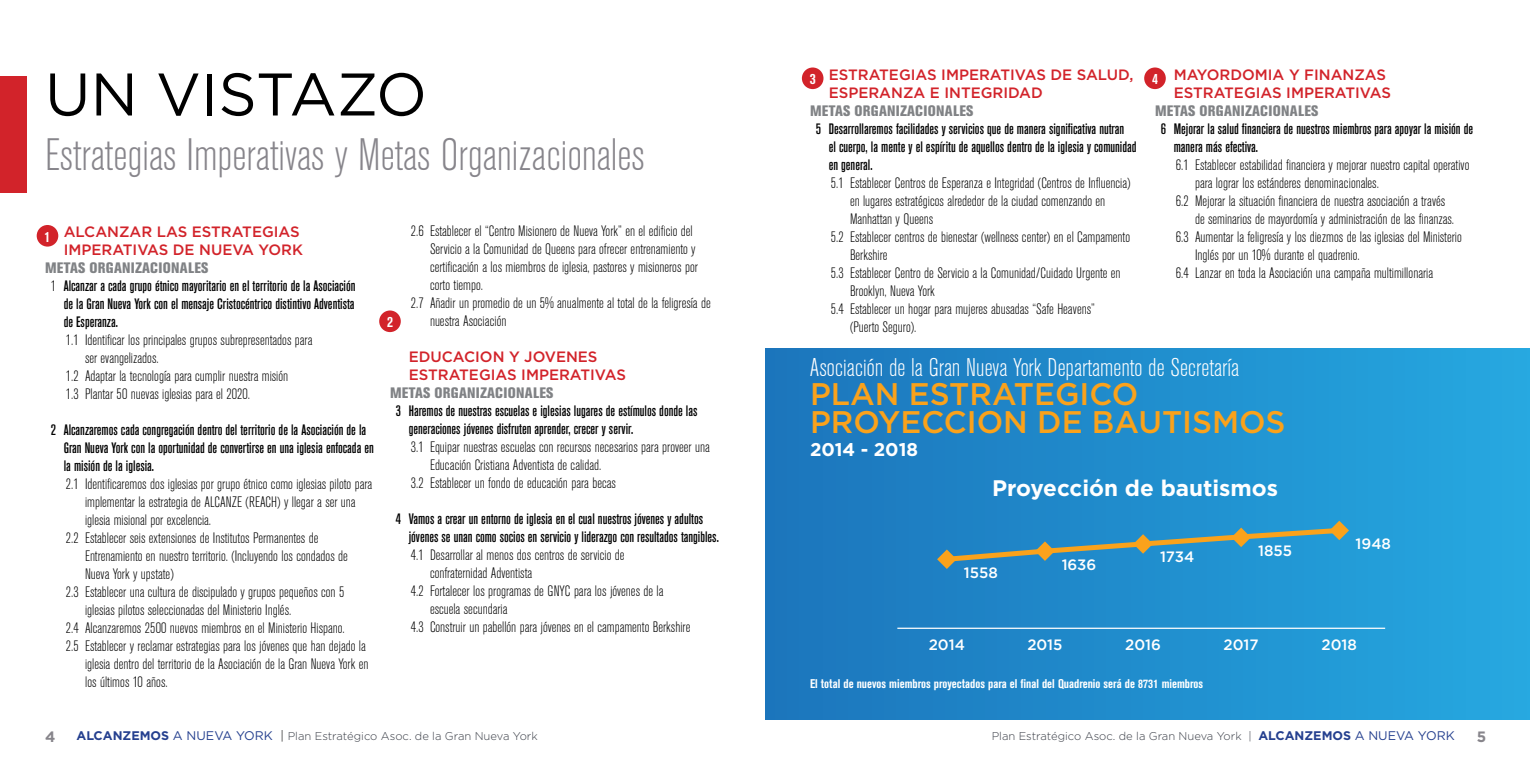
<style>
.page{position:relative;width:1530px;height:765px;background:#fff}
.page>*{position:absolute;margin:0;border:0;box-sizing:border-box;transform-origin:0 0}
.t1{font:60px "Gotham";color:#000}
.t2{font:300 condensed 45px "Akzidenz Grotesk BE";color:#87858b}
.t3{font:500 31.25px/28.6px "Gotham";color:#faa21b}
.t4{font:300 condensed 25.38px "Akzidenz Grotesk BE";color:#fff}
.t5{font:700 22.5px "Gotham";color:#fff}
.t6{font:700 18.38px "Gotham";color:#fff}
.t7{font:300 condensed 15px "Akzidenz Grotesk BE";color:#000}
.t8{font:500 condensed 15px/18px "Akzidenz Grotesk BE";color:#000}
.t9{font:500 15px/18px "Gotham";color:#d2232a}
.t10{font:800 condensed 15px "Akzidenz Grotesk BE";letter-spacing:.02em;color:#808285}
.t11{font:500 15px "Gotham";color:#fff}
.t12{font:700 condensed 15px "Akzidenz Grotesk BE";color:#fff}
.t13{font:700 15px "Gotham";color:#87858b}
.t14{font:700 condensed 12.5px "Akzidenz Grotesk BE";color:#fff}
.t15{font:300 11.25px "Gotham";color:#393d46}
.s1{font-weight:300}
.s2{font-weight:700;font-size:12.5px;color:#25408f}
.s3{font-weight:400;font-size:12.5px;color:#25408f}
.s4{font-size:12.5px;color:#000}
</style>
<div class="page">
<div style="left:0;top:76px;width:27px;height:117px;background:#d2232a"></div>
<div style="left:765px;top:348px;width:765px;height:372px;background:linear-gradient(to right,#1b74bb,#26a8e0)"></div>
<hr style="left:897px;top:628px;width:488px;height:1px;background:#fff">
<svg style="left:937px;top:521px;width:412px;height:48px;background:#3c90b6"></svg>
<div style="left:37px;top:225px;width:21px;height:22px;background:#d2232a;border-radius:50%"></div>
<div style="left:379px;top:310px;width:22px;height:22px;background:#d2232a;border-radius:50%"></div>
<div style="left:802px;top:67px;width:21px;height:22px;background:#d2232a;border-radius:50%"></div>
<div style="left:1144px;top:67px;width:22px;height:22px;background:#d2232a;border-radius:50%"></div>
<h1 class="t1" style="left:45px;top:56px;width:384px">UN VISTAZO</h1>
<h2 class="t2" style="left:45px;top:131px;width:601px">Estrategias Imperativas y Metas Organizacionales</h2>
<p class="t9" style="left:64px;top:223px;width:241px">ALCANZAR LAS ESTRATEGIAS<br>IMPERATIVAS DE NUEVA YORK</p>
<p class="t10" style="left:45px;top:259px;width:165px">METAS ORGANIZACIONALES</p>
<p class="t8" style="left:51px;top:277px;width:306px"><span class="s1">1</span> Alcanzar a cada grupo étnico mayoritario en el territorio de la Asociación</p>
<p class="t8" style="left:64px;top:295px;width:292px">de la Gran Nueva York con el mensaje Cristocéntrico distintivo Adventista</p>
<p class="t8" style="left:64px;top:313px;width:56px">de Esperanza.</p>
<p class="t7" style="left:66px;top:332px;width:248px">1.1 Identificar los principales grupos subrepresentados para</p>
<p class="t7" style="left:85px;top:350px;width:75px">ser evangelizados.</p>
<p class="t7" style="left:66px;top:368px;width:224px">1.2 Adaptar la tecnología para cumplir nuestra misión</p>
<p class="t7" style="left:66px;top:386px;width:186px">1.3 Plantar 50 nuevas iglesias para el 2020.</p>
<p class="t8" style="left:64px;top:421px;width:312px;text-indent:-13px">2 Alcanzaremos cada congregación dentro del territorio de la Asociación de la<br>Gran Nueva York con la oportunidad de convertirse en una iglesia enfocada en la misión de la iglesia.</p>
<p class="t7" style="left:66px;top:476px;width:308px">2.1 Identificaremos dos iglesias por grupo étnico como iglesias piloto para</p>
<p class="t7" style="left:85px;top:494px;width:272px">implementar la estrategia de ALCANZE (REACH) y llegar a ser una</p>
<p class="t7" style="left:85px;top:512px;width:128px">iglesia misional por excelencia.</p>
<p class="t7" style="left:66px;top:530px;width:254px">2.2 Establecer seis extensiones de Institutos Permanentes de</p>
<p class="t7" style="left:85px;top:548px;width:264px">Entrenamiento en nuestro territorio. (Incluyendo los condados de</p>
<p class="t7" style="left:85px;top:566px;width:90px">Nueva York y upstate)</p>
<p class="t7" style="left:66px;top:584px;width:280px">2.3 Establecer una cultura de discipulado y grupos pequeños con 5</p>
<p class="t7" style="left:85px;top:602px;width:208px">iglesias pilotos seleccionadas del Ministerio Inglés.</p>
<p class="t7" style="left:66px;top:620px;width:280px">2.4 Alcanzaremos 2500 nuevos miembros en el Ministerio Hispano.</p>
<p class="t7" style="left:66px;top:638px;width:301px">2.5 Establecer y reclamar estrategias para los jóvenes que han dejado la</p>
<p class="t7" style="left:85px;top:656px;width:285px">iglesia dentro del territorio de la Asociación de la Gran Nueva York en</p>
<p class="t7" style="left:85px;top:674px;width:84px">los últimos 10 años.</p>
<p class="t12" style="left:45px;top:228px;width:7px">1</p>
<p class="t7" style="left:411px;top:223px;width:283px">2.6 Establecer el “Centro Misionero de Nueva York” en el edificio del</p>
<p class="t7" style="left:430px;top:241px;width:267px">Servicio a la Comunidad de Queens para ofrecer entrenamiento y</p>
<p class="t7" style="left:430px;top:259px;width:269px">certificación a los miembros de iglesia, pastores y misioneros por</p>
<p class="t7" style="left:430px;top:277px;width:54px">corto tiempo.</p>
<p class="t7" style="left:411px;top:295px;width:301px">2.7 Añadir un promedio de un 5% anualmente al total de la feligresía de</p>
<p class="t7" style="left:430px;top:313px;width:78px">nuestra Asociación</p>
<p class="t9" style="left:409px;top:348px;width:219px">EDUCACION Y JOVENES<br>ESTRATEGIAS IMPERATIVAS</p>
<p class="t10" style="left:390px;top:384px;width:165px">METAS ORGANIZACIONALES</p>
<p class="t8" style="left:409px;top:402px;width:290px;text-indent:-13px">3 Haremos de nuestras escuelas e iglesias lugares de estímulos donde las generaciones jóvenes disfruten aprender, crecer y servir.</p>
<p class="t7" style="left:411px;top:439px;width:300px">3.1 Equipar nuestras escuelas con recursos necesarios para proveer una</p>
<p class="t7" style="left:430px;top:457px;width:173px">Educación Cristiana Adventista de calidad.</p>
<p class="t7" style="left:411px;top:475px;width:207px">3.2 Establecer un fondo de educación para becas</p>
<p class="t8" style="left:409px;top:510px;width:312px;text-indent:-13px">4 Vamos a crear un entorno de iglesia en el cual nuestros jóvenes y adultos jóvenes se unan como socios en servicio y liderazgo con resultados tangibles.</p>
<p class="t7" style="left:411px;top:547px;width:215px">4.1 Desarrollar al menos dos centros de servicio de</p>
<p class="t7" style="left:430px;top:565px;width:104px">confraternidad Adventista</p>
<p class="t7" style="left:411px;top:583px;width:254px">4.2 Fortalecer los programas de GNYC para los jóvenes de la</p>
<p class="t7" style="left:430px;top:601px;width:79px">escuela secundaria</p>
<p class="t7" style="left:411px;top:619px;width:281px">4.3 Construir un pabellón para jóvenes en el campamento Berkshire</p>
<p class="t12" style="left:387px;top:313px;width:7px">2</p>
<p class="t9" style="left:829px;top:65px;width:306px">ESTRATEGIAS IMPERATIVAS DE SALUD,<br>ESPERANZA E INTEGRIDAD</p>
<p class="t10" style="left:810px;top:102px;width:165px">METAS ORGANIZACIONALES</p>
<p class="t8" style="left:829px;top:120px;width:309px;text-indent:-13px">5 Desarrollaremos facilidades y servicios que de manera significativa nutran<br>el cuerpo, la mente y el espíritu de aquellos dentro de la iglesia y comunidad en general.</p>
<p class="t7" style="left:831px;top:174px;width:301px">5.1 Establecer Centros de Esperanza e Integridad (Centros de Influencia)</p>
<p class="t7" style="left:850px;top:192px;width:257px">en lugares estratégicos alrededor de la ciudad comenzando en</p>
<p class="t7" style="left:850px;top:210px;width:85px">Manhattan y Queens</p>
<p class="t7" style="left:831px;top:228px;width:301px">5.2 Establecer centros de bienestar (wellness center) en el Campamento</p>
<p class="t7" style="left:850px;top:246px;width:39px">Berkshire</p>
<p class="t7" style="left:831px;top:264px;width:291px">5.3 Establecer Centro de Servicio a la Comunidad/Cuidado Urgente en</p>
<p class="t7" style="left:850px;top:282px;width:86px">Brooklyn, Nueva York</p>
<p class="t7" style="left:831px;top:300px;width:265px">5.4 Establecer un hogar para mujeres abusadas “Safe Heavens”</p>
<p class="t7" style="left:850px;top:318px;width:68px">(Puerto Seguro).</p>
<p class="t9" style="left:1174px;top:65px;width:219px">MAYORDOMIA Y FINANZAS<br>ESTRATEGIAS IMPERATIVAS</p>
<p class="t10" style="left:1155px;top:102px;width:165px">METAS ORGANIZACIONALES</p>
<p class="t8" style="left:1174px;top:120px;width:301px;text-indent:-13px">6 Mejorar la salud financiera de nuestros miembros para apoyar la misión de manera más efectiva.</p>
<p class="t7" style="left:1176px;top:156px;width:295px">6.1 Establecer estabilidad financiera y mejorar nuestro capital operativo</p>
<p class="t7" style="left:1195px;top:174px;width:185px">para lograr los estánderes denominacionales.</p>
<p class="t7" style="left:1176px;top:192px;width:271px">6.2 Mejorar la situación financiera de nuestra asociación a través</p>
<p class="t7" style="left:1195px;top:210px;width:261px">de seminarios de mayordomía y administración de las finanzas.</p>
<p class="t7" style="left:1176px;top:228px;width:288px">6.3 Aumentar la feligresía y los diezmos de las iglesias del Ministerio</p>
<p class="t7" style="left:1195px;top:246px;width:166px">Inglés por un 10% durante el quadrenio.</p>
<p class="t7" style="left:1176px;top:264px;width:259px">6.4 Lanzar en toda la Asociación una campaña multimillonaria</p>
<p class="t12" style="left:810px;top:70px;width:7px">3</p>
<p class="t12" style="left:1152px;top:70px;width:7px">4</p>
<h3 class="t4" style="left:810px;top:354px;width:430px">Asociación de la Gran Nueva York Departamento de Secretaría</h3>
<h3 class="t3" style="left:810px;top:379px;width:477px">PLAN ESTRATEGICO<br>PROYECCION DE BAUTISMOS</h3>
<p class="t6" style="left:810px;top:438px;width:110px">2014 - 2018</p>
<h3 class="t5" style="left:992px;top:474px;width:288px">Proyección de bautismos</h3>
<p class="t11" style="left:964px;top:563px;width:36px">1558</p>
<p class="t11" style="left:1062px;top:554px;width:36px">1636</p>
<p class="t11" style="left:1160px;top:547px;width:36px">1734</p>
<p class="t11" style="left:1258px;top:541px;width:36px">1855</p>
<p class="t11" style="left:1356px;top:534px;width:37px">1948</p>
<p class="t11" style="left:929px;top:635px;width:38px">2014</p>
<p class="t11" style="left:1027px;top:635px;width:37px">2015</p>
<p class="t11" style="left:1125px;top:635px;width:37px">2016</p>
<p class="t11" style="left:1224px;top:635px;width:37px">2017</p>
<p class="t11" style="left:1322px;top:635px;width:37px">2018</p>
<p class="t14" style="left:810px;top:676px;width:395px">El total de nuevos miembros proyectados para el final del Quadrenio será de 8731 miembros</p>
<p class="t13" style="left:45px;top:727px;width:12px">4</p>
<p class="t15" style="left:77px;top:729px;width:463px"><span class="s2">ALCANZEMOS</span> <span class="s3">A NUEVA YORK</span> <span class="s4">|</span> Plan Estratégico Asoc. de la Gran Nueva York</p>
<p class="t15" style="left:992px;top:729px;width:465px">Plan Estratégico Asoc. de la Gran Nueva York | <span class="s2">ALCANZEMOS</span> <span class="s3">A NUEVA YORK</span></p>
<p class="t13" style="left:1477px;top:727px;width:11px">5</p>
</div>
